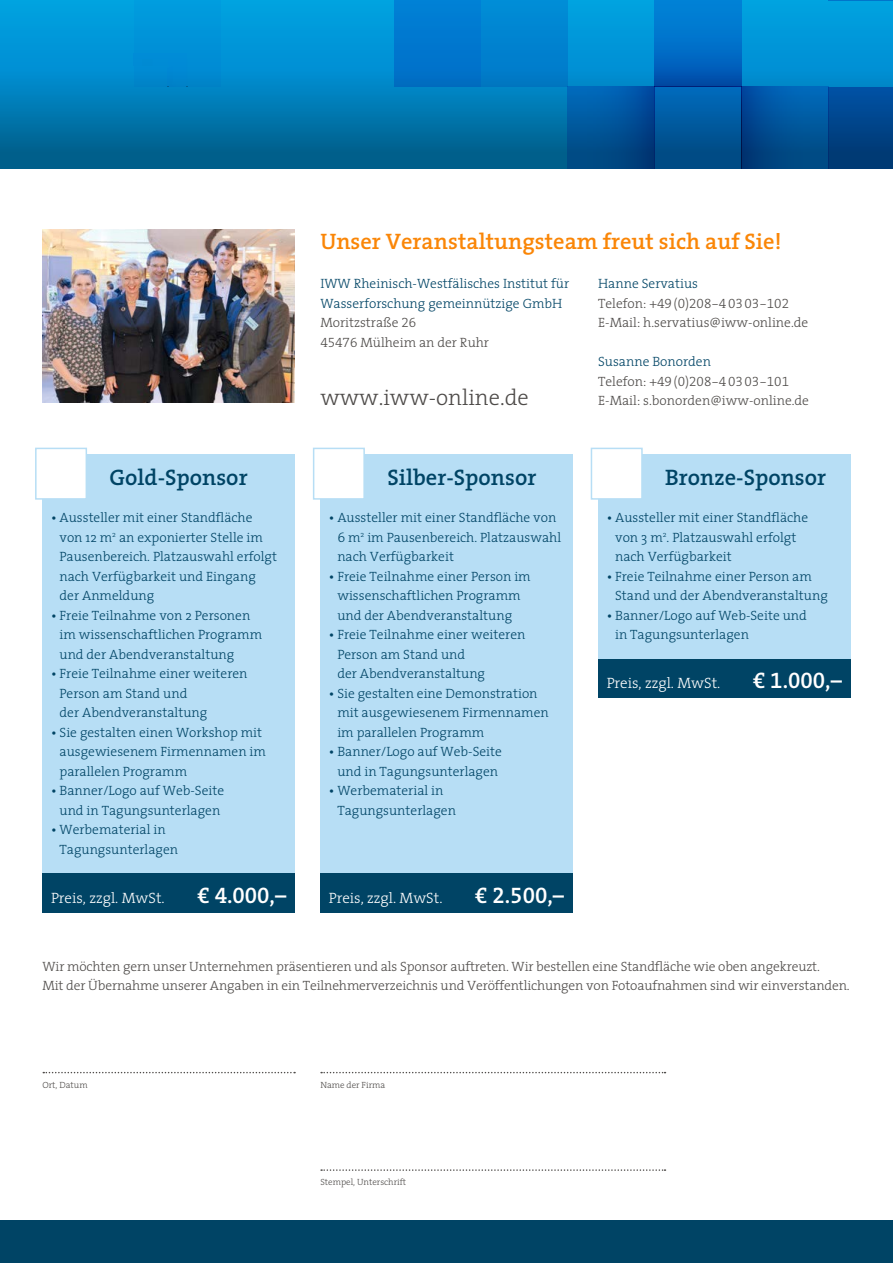
<style>
.page{position:relative;width:893px;height:1263px;background:#fff}
.page>*{position:absolute;margin:0;border:0;box-sizing:border-box;transform-origin:0 0}
.Fliesstext{font:600 22.5px "The Serif 6";color:#004465}
.Fliesstext-2{font:600 22.5px "The Serif 6";color:#fa8607}
.Fliesstext-3{font:22.5px "The Serif 6 Semi Bold Expert";color:#fff}
.t1{font:300 22.5px "The Serif 3";color:#4e4b49}
.Fliesstext-4{font:300 15px "The Serif 3";color:#fff}
.Fliesstext-5{font:300 13.5px/19.5px "The Serif 3";color:#004465}
.Fliesstext-6{font:300 13.5px/19.5px "The Serif 3";letter-spacing:-.01em;color:#4e4b49}
.Fliesstext-7{font:13.5px "The Serif 3 Light Expert";color:#4e4b49}
.Fliesstext-8{font:300 9px "The Serif 3";color:#4e4b49}
.s1{font-family:"The Serif 3 Light Expert";font-weight:400}
.s2{font-family:"The Serif 3";font-weight:300}
.s3{font-family:"The Serif";font-weight:400}
.s4{font-family:"The Serif 6";font-weight:600}
</style>
<div class="page">
<div style="left:0;top:0;width:893px;height:169px;background:linear-gradient(to bottom,#00a9f0,#005d8d)"></div>
<svg style="left:568px;top:87px;width:86px;height:82px;background:#005095"></svg>
<svg style="left:741px;top:87px;width:87px;height:82px;background:#004f94"></svg>
<hr style="left:828px;top:0;width:65px;height:1px;background:#5bb6e6">
<div style="left:134px;top:0;width:87px;height:87px;background:linear-gradient(to bottom,#009ee0,#0084cd)"></div>
<div style="left:394px;top:0;width:87px;height:87px;background:#0077ce"></div>
<div style="left:481px;top:0;width:87px;height:87px;background:#0082cf"></div>
<div style="left:828px;top:87px;width:65px;height:82px;background:linear-gradient(to bottom,#0051a4,#00376d)"></div>
<img style="left:134px;top:59px;width:33px;height:6px">
<div style="left:654px;top:87px;width:87px;height:82px;background:linear-gradient(to bottom,#006abb,#00477d)"></div>
<img style="left:828px;top:87px;width:65px;height:1px">
<svg style="left:187px;top:71px;width:1px;height:17px"></svg>
<svg style="left:167px;top:65px;width:1px;height:23px"></svg>
<div style="left:654px;top:0;width:87px;height:87px;background:linear-gradient(to bottom,#008ade,#0050ae)"></div>
<img style="left:43px;top:230px;width:252px;height:173px">
<div style="left:43px;top:873px;width:252px;height:39px;background:#004465"></div>
<div style="left:320px;top:873px;width:253px;height:39px;background:#004465"></div>
<div style="left:598px;top:658px;width:252px;height:40px;background:#004465"></div>
<div style="left:43px;top:454px;width:252px;height:419px;background:#b7def5"></div>
<div style="left:320px;top:454px;width:253px;height:419px;background:#b7def5"></div>
<div style="left:598px;top:454px;width:252px;height:204px;background:#b7def5"></div>
<svg style="left:35px;top:447px;width:52px;height:53px"></svg>
<svg style="left:313px;top:447px;width:52px;height:53px"></svg>
<svg style="left:590px;top:447px;width:53px;height:53px"></svg>
<svg style="left:43px;top:1072px;width:252px;height:1px"></svg>
<svg style="left:321px;top:1072px;width:344px;height:1px"></svg>
<svg style="left:321px;top:1169px;width:344px;height:2px"></svg>
<div style="left:0;top:1220px;width:893px;height:43px;background:#004465"></div>
<p class="Fliesstext-2" style="left:320px;top:223px;width:463px">Unser Veranstaltungsteam freut sich auf Sie!</p>
<p class="Fliesstext-5" style="left:320px;top:273px;width:250px">IWW Rheinisch-Westfälisches Institut für<br>Wasserforschung gemeinnützige GmbH</p>
<p class="Fliesstext-6" style="left:320px;top:312px;width:97px">Moritzstraße <span class="s1">26</span></p>
<p class="Fliesstext-6" style="left:320px;top:332px;width:170px"><span class="s1">45476</span> Mülheim an der Ruhr</p>
<p class="Fliesstext-5" style="left:598px;top:273px;width:101px">Hanne Servatius</p>
<p class="Fliesstext-7" style="left:598px;top:292px;width:192px"><span class="s2">Telefon:</span> +49(0)208-40303-102</p>
<p class="Fliesstext-6" style="left:598px;top:312px;width:212px">E-Mail: h.servatius@iww-online.de</p>
<p class="Fliesstext-5" style="left:598px;top:351px;width:114px">Susanne Bonorden</p>
<p class="Fliesstext-7" style="left:598px;top:370px;width:192px"><span class="s2">Telefon:</span> +49(0)208-40303-101</p>
<p class="t1" style="left:320px;top:379px;width:210px">www.iww-online.de</p>
<p class="Fliesstext-6" style="left:598px;top:390px;width:212px">E-Mail: s.bonorden@iww-online.de</p>
<p class="Fliesstext" style="left:110px;top:458px;width:140px">Gold-Sponsor</p>
<p class="Fliesstext" style="left:387px;top:458px;width:150px">Silber-Sponsor</p>
<p class="Fliesstext" style="left:665px;top:458px;width:162px">Bronze-Sponsor</p>
<p class="Fliesstext-5" style="left:60px;top:507px;width:219px;text-indent:-9px"><span class="s3">•</span> Aussteller mit einer Standfläche von 12 m<sup>2</sup> an exponierter Stelle im<br>Pausenbereich. Platzauswahl erfolgt nach Verfügbarkeit und Eingang der Anmeldung</p>
<p class="Fliesstext-5" style="left:60px;top:605px;width:204px;text-indent:-9px"><span class="s3">•</span> Freie Teilnahme von 2 Personen im wissenschaftlichen Programm und der Abendveranstaltung</p>
<p class="Fliesstext-5" style="left:60px;top:663px;width:190px;text-indent:-9px"><span class="s3">•</span> Freie Teilnahme einer weiteren<br>Person am Stand und<br>der Abendveranstaltung</p>
<p class="Fliesstext-5" style="left:60px;top:722px;width:208px;text-indent:-9px"><span class="s3">•</span> Sie gestalten einen Workshop mit ausgewiesenem Firmennamen im parallelen Programm</p>
<p class="Fliesstext-5" style="left:51px;top:780px;width:175px;text-align:center"><span class="s3">•</span> Banner/Logo auf Web-Seite und in Tagungsunterlagen</p>
<p class="Fliesstext-5" style="left:60px;top:819px;width:120px;text-indent:-9px"><span class="s3">•</span> Werbematerial in<br>Tagungsunterlagen</p>
<p class="Fliesstext-5" style="left:337px;top:507px;width:225px;text-indent:-9px"><span class="s3">•</span> Aussteller mit einer Standfläche von<br>6 m<sup>2</sup> im Pausenbereich. Platzauswahl nach Verfügbarkeit</p>
<p class="Fliesstext-5" style="left:337px;top:566px;width:195px;text-indent:-9px"><span class="s3">•</span> Freie Teilnahme einer Person im wissenschaftlichen Programm und der Abendveranstaltung</p>
<p class="Fliesstext-5" style="left:337px;top:624px;width:190px;text-indent:-9px"><span class="s3">•</span> Freie Teilnahme einer weiteren<br>Person am Stand und<br>der Abendveranstaltung</p>
<p class="Fliesstext-5" style="left:337px;top:683px;width:213px;text-indent:-9px"><span class="s3">•</span> Sie gestalten eine Demonstration mit ausgewiesenem Firmennamen im parallelen Programm</p>
<p class="Fliesstext-5" style="left:329px;top:741px;width:175px;text-align:center"><span class="s3">•</span> Banner/Logo auf Web-Seite und in Tagungsunterlagen</p>
<p class="Fliesstext-5" style="left:337px;top:780px;width:120px;text-indent:-9px"><span class="s3">•</span> Werbematerial in<br>Tagungsunterlagen</p>
<p class="Fliesstext-5" style="left:615px;top:507px;width:195px;text-indent:-9px"><span class="s3">•</span> Aussteller mit einer Standfläche von 3 m<sup>2</sup>. Platzauswahl erfolgt nach Verfügbarkeit</p>
<p class="Fliesstext-5" style="left:615px;top:566px;width:214px;text-indent:-9px"><span class="s3">•</span> Freie Teilnahme einer Person am<br>Stand und der Abendveranstaltung</p>
<p class="Fliesstext-5" style="left:615px;top:605px;width:193px;text-indent:-9px"><span class="s3">•</span> Banner/Logo auf Web-Seite und in Tagungsunterlagen</p>
<p class="Fliesstext-4" style="left:607px;top:671px;width:115px">Preis, zzgl. MwSt.</p>
<p class="Fliesstext-3" style="left:753px;top:662px;width:90px"><span class="s4">€</span> 1.000<span class="s4">,–</span></p>
<p class="Fliesstext-4" style="left:51px;top:885px;width:115px">Preis, zzgl. MwSt.</p>
<p class="Fliesstext-3" style="left:197px;top:876px;width:90px"><span class="s4">€</span> 4.000<span class="s4">,–</span></p>
<p class="Fliesstext-4" style="left:329px;top:885px;width:115px">Preis, zzgl. MwSt.</p>
<p class="Fliesstext-3" style="left:475px;top:876px;width:90px"><span class="s4">€</span> 2.500<span class="s4">,–</span></p>
<p class="Fliesstext-6" style="left:43px;top:956px;width:809px">Wir möchten gern unser Unternehmen präsentieren und als Sponsor auftreten. Wir bestellen eine Standfläche wie oben angekreuzt.<br>Mit der Übernahme unserer Angaben in ein Teilnehmerverzeichnis und Veröffentlichungen von Fotoaufnahmen sind wir einverstanden.</p>
<p class="Fliesstext-8" style="left:43px;top:1077px;width:47px">Ort, Datum</p>
<p class="Fliesstext-8" style="left:320px;top:1077px;width:66px">Name der Firma</p>
<p class="Fliesstext-8" style="left:320px;top:1175px;width:87px">Stempel, Unterschrift</p>
</div>
